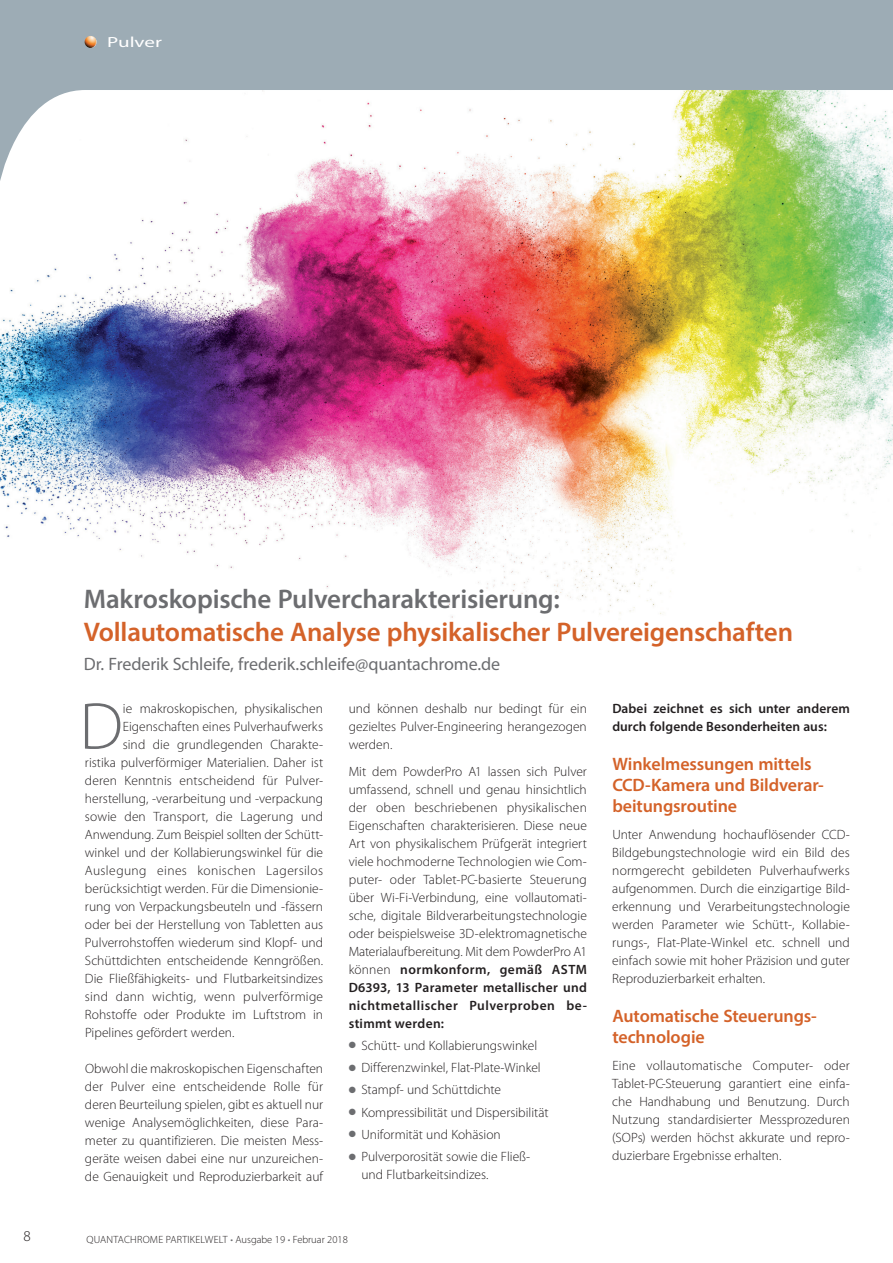
<style>
.page{position:relative;width:893px;height:1263px;background:#fff}
.page>*{position:absolute;margin:0;border:0;box-sizing:border-box;transform-origin:0 0}
.t1{font:300 66.9px "Myriad Pro";color:#6c6d70}
.t2{font:600 27px "Myriad Pro";letter-spacing:-.01em;color:#d46229}
.t3{font:600 27px "Myriad Pro";letter-spacing:-.01em;color:#6c6d70}
.t4{font:600 18px/21px "Myriad Pro";letter-spacing:-.005em;color:#d46229}
.t5{font:18px "Myriad Pro";letter-spacing:-.005em;color:#6c6d70}
.t6{font:300 15px "Myriad Pro";color:#231f20}
.t7{font:14.7px "Myriad Pro";color:#fff;scale:1.43 1}
.t8{font:300 13.5px/18px "Myriad Pro";letter-spacing:.005em;color:#231f20;text-align:justify}
.t9{font:600 13.5px/18px "Myriad Pro";letter-spacing:.005em;color:#231f20}
.t10{font:300 13.5px "Myriad Pro";letter-spacing:.025em;color:#231f20}
.t11{font:300 10.5px "Myriad Pro";letter-spacing:.01em;color:#231f20}
.s1{font-weight:600}
.s2{color:#6c6d70}
</style>
<div class="page">
<img style="left:0;top:187px;width:893px;height:431px">
<svg style="left:0;top:0;width:893px;height:187px"></svg>
<svg style="left:85px;top:36px;width:12px;height:12px"></svg>
<p class="t7" style="left:107px;top:33px;width:40px">Pulver</p>
<h2 class="t3" style="left:84px;top:581px;width:477px">Makroskopische Pulvercharakterisierung:</h2>
<h2 class="t2" style="left:84px;top:614px;width:711px">Vollautomatische Analyse physikalischer Pulvereigenschaften</h2>
<h3 class="t5" style="left:84px;top:653px;width:418px">Dr. Frederik Schleife, frederik.schleife@quantachrome.de</h3>
<h1 class="t1" style="left:80px;top:686px;width:45px">D</h1>
<p class="t8" style="left:123px;top:699px;width:202px">ie makroskopischen, physikalischen</p>
<p class="t8" style="left:123px;top:717px;width:202px">Eigenschaften eines Pulverhaufwerks</p>
<p class="t8" style="left:123px;top:735px;width:202px">sind die grundlegenden Charakte-</p>
<p class="t8" style="left:85px;top:753px;width:240px">ristika pulverförmiger Materialien. Daher ist</p>
<p class="t8" style="left:85px;top:771px;width:240px">deren Kenntnis entscheidend für Pulver-</p>
<p class="t8" style="left:85px;top:789px;width:240px">herstellung, -verarbeitung und -verpackung</p>
<p class="t8" style="left:85px;top:807px;width:240px">sowie den Transport, die Lagerung und</p>
<p class="t8" style="left:85px;top:825px;width:240px">Anwendung. Zum Beispiel sollten der Schütt-</p>
<p class="t8" style="left:85px;top:843px;width:240px">winkel und der Kollabierungswinkel für die</p>
<p class="t10" style="left:85px;top:862px;width:240px">Auslegung eines konischen Lagersilos</p>
<p class="t8" style="left:85px;top:879px;width:240px">berücksichtigt werden. Für die Dimensionie-</p>
<p class="t8" style="left:85px;top:897px;width:240px">rung von Verpackungsbeuteln und -fässern</p>
<p class="t8" style="left:85px;top:915px;width:240px">oder bei der Herstellung von Tabletten aus</p>
<p class="t8" style="left:85px;top:933px;width:240px">Pulverrohstoffen wiederum sind Klopf- und</p>
<p class="t8" style="left:85px;top:951px;width:240px">Schüttdichten entscheidende Kenngrößen.</p>
<p class="t8" style="left:85px;top:969px;width:240px">Die Fließfähigkeits- und Flutbarkeitsindizes</p>
<p class="t8" style="left:85px;top:987px;width:240px">sind dann wichtig, wenn pulverförmige</p>
<p class="t8" style="left:85px;top:1005px;width:240px">Rohstoffe oder Produkte im Luftstrom in</p>
<p class="t8" style="left:85px;top:1023px;width:151px">Pipelines gefördert werden.</p>
<p class="t8" style="left:85px;top:1059px;width:240px">Obwohl die makroskopischen Eigenschaften der Pulver eine entscheidende Rolle für deren Beurteilung spielen, gibt es aktuell nur wenige Analysemöglichkeiten, diese Para&shy;meter zu quantifizieren. Die meisten Mess&shy;geräte weisen dabei eine nur unzureichen&shy;de Genauigkeit und Reproduzierbarkeit auf</p>
<p class="t8" style="left:349px;top:699px;width:240px">und können deshalb nur bedingt für ein gezieltes Pulver-Engineering herangezogen werden.</p>
<p class="t8" style="left:349px;top:762px;width:240px;text-align:left">Mit dem PowderPro A1 lassen sich Pulver umfassend, schnell und genau hinsichtlich der oben beschriebenen physikalischen Eigenschaften charakterisieren. Diese neue Art von physikalischem Prüfgerät integriert viele hochmoderne Technologien wie Com&shy;puter- oder Tablet-PC-basierte Steuerung über Wi-Fi-Verbindung, eine vollautomati&shy;sche, digitale Bildverarbeitungstechnologie oder beispielsweise 3D-elektromagnetische Materialaufbereitung. Mit dem PowderPro A1 können <span class="s1">normkonform, gemäß ASTM D6393, 13 Parameter metallischer und nichtmetallischer Pulverproben be-- stimmt werden:</span></p>
<p class="t8" style="left:349px;top:1036px;width:190px"><span class="s2">●</span> Schütt- und Kollabierungswinkel</p>
<p class="t8" style="left:349px;top:1058px;width:194px"><span class="s2">●</span> Differenzwinkel, Flat-Plate-Winkel</p>
<p class="t8" style="left:349px;top:1081px;width:154px"><span class="s2">●</span> Stampf- und Schüttdichte</p>
<p class="t8" style="left:349px;top:1103px;width:201px"><span class="s2">●</span> Kompressibilität und Dispersibilität</p>
<p class="t8" style="left:349px;top:1125px;width:154px"><span class="s2">●</span> U niformität und Kohäsion</p>
<p class="t8" style="left:361px;top:1147px;width:169px;text-indent:-13px"><span class="s2">●</span> Pulverporosität sowie die Fließ&shy;und Flutbarkeitsindizes.</p>
<p class="t6" style="left:24px;top:1227px;width:9px">8</p>
<p class="t11" style="left:87px;top:1233px;width:263px">Quantachrome PartiKELWELT <span class="s2">•</span> Ausgabe 19 <span class="s2">•</span> Februar 2018</p>
<p class="t9" style="left:612px;top:699px;width:239px">Dabei zeichnet es sich unter anderem durch folgende Besonderheiten aus:</p>
<h3 class="t4" style="left:612px;top:753px;width:212px">Winkelmessungen mittels<br>CCD-Kamera und Bildverar&shy;beitungsroutine</h3>
<p class="t8" style="left:612px;top:825px;width:239px">Unter Anwendung hochauflösender CCD-Bildgebungstechnologie wird ein Bild des normgerecht gebildeten Pulverhaufwerks aufgenommen. Durch die einzigartige Bild&shy;erkennung und Verarbeitungstechnologie werden Parameter wie Schütt-, Kollabie&shy;rungs-, Flat-Plate-Winkel etc. schnell und einfach sowie mit hoher Präzision und guter Reproduzierbarkeit erhalten.</p>
<h3 class="t4" style="left:612px;top:1005px;width:205px">Automatische Steuerungs&shy;technologie</h3>
<p class="t8" style="left:612px;top:1056px;width:239px">Eine vollautomatische Computer- oder Tablet-PC-Steuerung garantiert eine einfa&shy;che Handhabung und Benutzung. Durch N utzung standardisierter Messprozeduren (SOPs) werden höchst akkurate und repro&shy;duzierbare Ergebnisse erhalten.</p>
</div>
